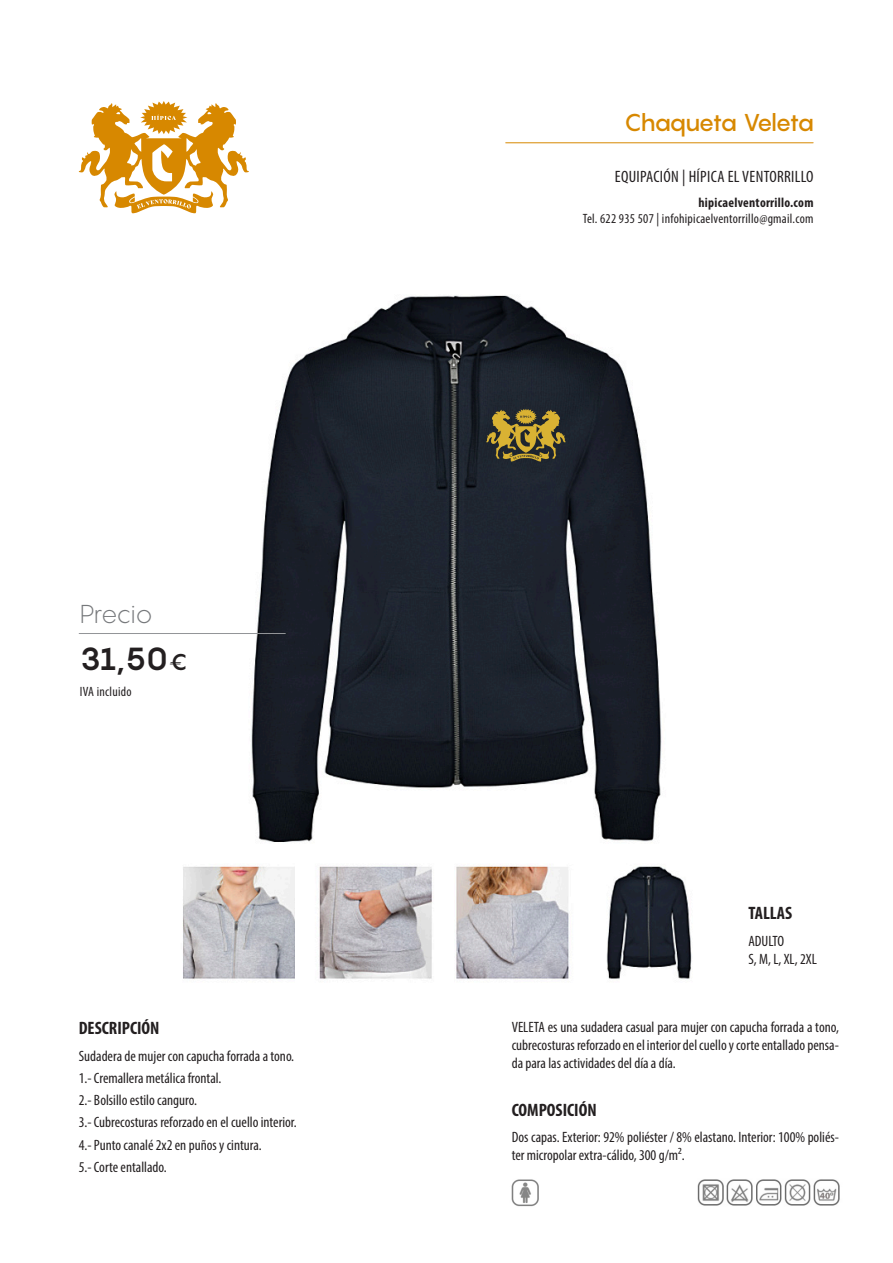
<style>
.page{position:relative;width:893px;height:1263px;background:#fff}
.page>*{position:absolute;margin:0;border:0;box-sizing:border-box;transform-origin:0 0}
.t1{font:700 31.5px "Pangram";color:#231f20}
.t2{font:300 25.5px "Pangram";letter-spacing:-.055em;color:#76787b}
.t3{font:500 24px "Pangram";letter-spacing:-.075em;color:#d78800}
.t4{font:700 condensed 18px "Myriad Pro";color:#231f20}
.t5{font:condensed 16.5px "Myriad Pro";letter-spacing:.02em;color:#231f20}
.t6{font:condensed 15px/18px "Myriad Pro";color:#231f20;text-align:justify}
.t7{font:condensed 13.5px "Myriad Pro";letter-spacing:.02em;color:#231f20}
.t8{font:700 condensed 13.5px "Myriad Pro";letter-spacing:.02em;color:#231f20}
.s1{font-size:22.5px}
</style>
<div class="page">
<img style="left:183px;top:295px;width:509px;height:684px">
<svg style="left:486px;top:409px;width:80px;height:53px"></svg>
<img style="left:697px;top:1179px;width:143px;height:27px">
<svg style="left:78px;top:101px;width:171px;height:113px"></svg>
<hr style="left:506px;top:142px;width:307px;height:1px;background:#d78800">
<hr style="left:79px;top:633px;width:206px;height:1px;background:#939598">
<img style="left:511px;top:1179px;width:28px;height:28px">
<p class="t2" style="left:80px;top:597px;width:75px">Precio</p>
<p class="t1" style="left:80px;top:638px;width:110px">31,50<span class="s1">€</span></p>
<p class="t7" style="left:80px;top:683px;width:53px">IVA incluido</p>
<p class="t4" style="left:79px;top:1017px;width:82px">DESCRIPCIÓN</p>
<p class="t6" style="left:79px;top:1046px;width:217px">Sudadera de mujer con capucha forrada a tono.</p>
<p class="t6" style="left:79px;top:1068px;width:144px">1.- Cremallera metálica frontal.</p>
<p class="t6" style="left:79px;top:1091px;width:120px">2.- Bolsillo estilo canguro.</p>
<p class="t6" style="left:79px;top:1113px;width:220px">3.- Cubrecosturas reforzado en el cuello interior.</p>
<p class="t6" style="left:79px;top:1135px;width:185px">4.- Punto canalé 2x2 en puños y cintura.</p>
<p class="t6" style="left:79px;top:1158px;width:89px">5.- Corte entallado.</p>
<p class="t3" style="left:624px;top:107px;width:191px">Chaqueta Veleta</p>
<p class="t5" style="left:615px;top:167px;width:200px">EQUIPACIÓN | HÍPICA EL VENTORRILLO</p>
<p class="t8" style="left:698px;top:194px;width:117px">hipicaelventorrillo.com</p>
<p class="t7" style="left:583px;top:210px;width:232px">Tel. 622 935 507 | infohipicaelventorrillo@gmail.com</p>
<p class="t4" style="left:748px;top:902px;width:45px">TALLAS</p>
<p class="t6" style="left:748px;top:932px;width:37px">ADULTO</p>
<p class="t6" style="left:748px;top:950px;width:70px">S, M, L, XL, 2XL</p>
<p class="t6" style="left:512px;top:1017px;width:329px">VELETA es una sudadera casual para mujer con capucha forrada a tono, cubrecosturas reforzado en el interior del cuello y corte entallado pensa&shy;da para las actividades del día a día.</p>
<p class="t4" style="left:512px;top:1098px;width:86px">COMPOSICIÓN</p>
<p class="t6" style="left:512px;top:1128px;width:329px">Dos capas. Exterior: 92% poliéster / 8% elastano. Interior: 100% poliés&shy;ter micropolar extra-cálido, 300 g/m².</p>
</div>
